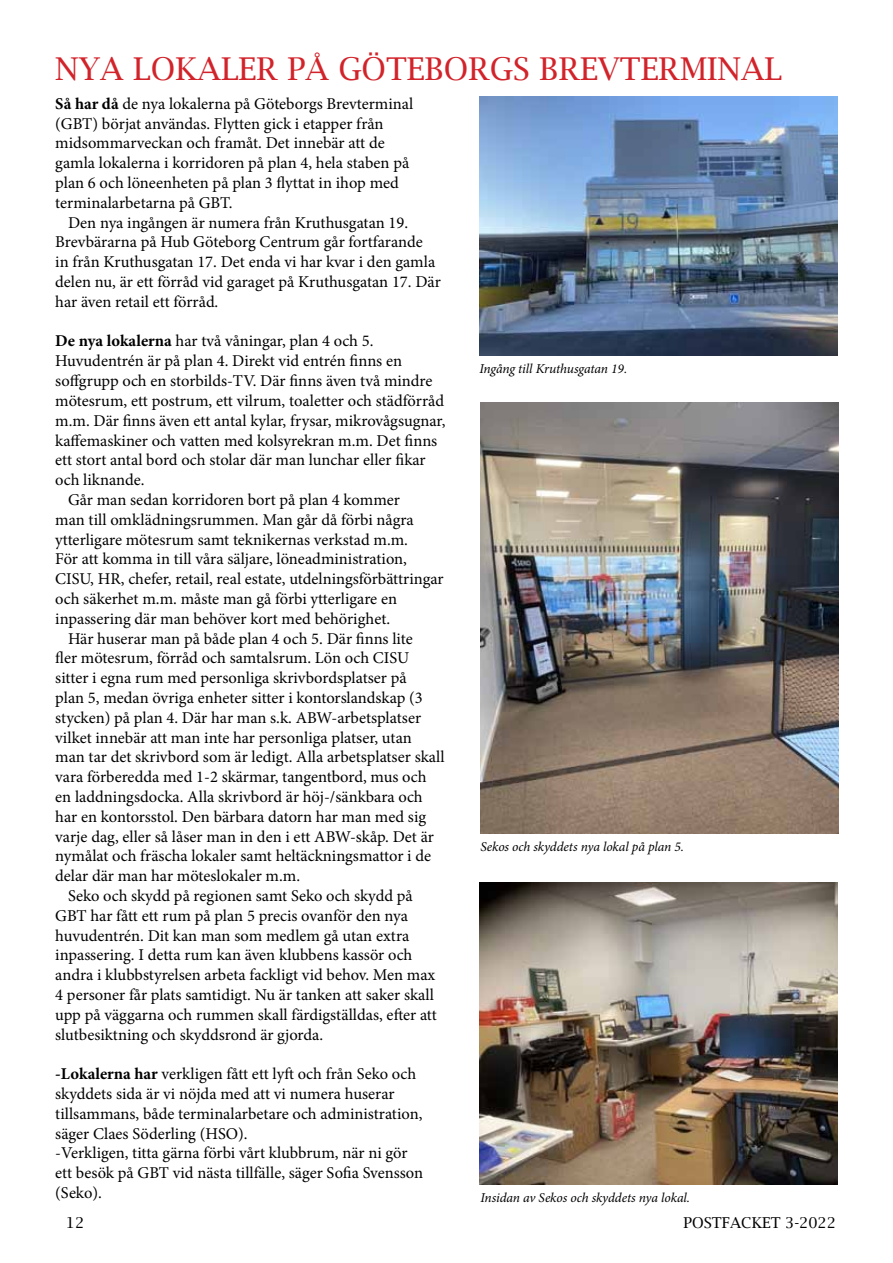
<style>
.page{position:relative;width:893px;height:1263px;background:#fff}
.page>*{position:absolute;margin:0;border:0;box-sizing:border-box;transform-origin:0 0}
.t1{font:31.5px "Lucida Bright";color:#d2232a}
.t2{font:16.5px/19.8px "Minion Pro";color:#000}
.t3{font:15px "Lucida Bright";color:#000}
.t4{font:italic 13.5px "Minion Pro";letter-spacing:-.005em;color:#000}
.s1{font-weight:700}
</style>
<div class="page">
<img style="left:479px;top:97px;width:359px;height:258px">
<img style="left:479px;top:882px;width:359px;height:302px">
<img style="left:480px;top:403px;width:359px;height:430px">
<h1 class="t1" style="left:55px;top:50px;width:728px">NYA LOKALER PÅ GÖTEBORGS BREVTERMINAL</h1>
<p class="t2" style="left:55px;top:94px;width:360px"><span class="s1">Så har då</span> de nya lokalerna på Göteborgs Brevterminal (GBT) börjat användas. Flytten gick i etapper från midsommarveckan och framåt. Det innebär att de gamla lokalerna i korridoren på plan 4, hela staben på plan 6 och löneenheten på plan 3 flyttat in ihop med terminalarbetarna på GBT.</p>
<p class="t2" style="left:55px;top:213px;width:387px;text-indent:13px">Den nya ingången är numera från Kruthusgatan 19.<br>Brevbärarna på Hub Göteborg Centrum går fortfarande<br>in från Kruthusgatan 17. Det enda vi har kvar i den gamla delen nu, är ett förråd vid garaget på Kruthusgatan 17. Där har även retail ett förråd.</p>
<p class="t2" style="left:55px;top:331px;width:320px"><span class="s1">De nya lokalerna</span> har två våningar, plan 4 och 5.</p>
<p class="t2" style="left:55px;top:351px;width:348px">Huvudentrén är på plan 4. Direkt vid entrén finns en</p>
<p class="t2" style="left:55px;top:371px;width:379px">soffgrupp och en storbilds-TV. Där finns även två mindre</p>
<p class="t2" style="left:55px;top:391px;width:390px">mötesrum, ett postrum, ett vilrum, toaletter och städförråd</p>
<p class="t2" style="left:55px;top:411px;width:392px">m.m. Där finns även ett antal kylar, frysar, mikrovågsugnar,</p>
<p class="t2" style="left:55px;top:430px;width:384px">kaffemaskiner och vatten med kolsyrekran m.m. Det finns</p>
<p class="t2" style="left:55px;top:450px;width:372px">ett stort antal bord och stolar där man lunchar eller fikar</p>
<p class="t2" style="left:55px;top:470px;width:91px">och liknande.</p>
<p class="t2" style="left:68px;top:490px;width:333px">Går man sedan korridoren bort på plan 4 kommer</p>
<p class="t2" style="left:55px;top:510px;width:360px">man till omklädningsrummen. Man går då förbi några</p>
<p class="t2" style="left:55px;top:529px;width:354px">ytterligare mötesrum samt teknikernas verkstad m.m.</p>
<p class="t2" style="left:55px;top:549px;width:353px">För att komma in till våra säljare, löneadministration,</p>
<p class="t2" style="left:55px;top:569px;width:390px">CISU, HR, chefer, retail, real estate, utdelningsförbättringar</p>
<p class="t2" style="left:55px;top:589px;width:343px">och säkerhet m.m. måste man gå förbi ytterligare en</p>
<p class="t2" style="left:55px;top:609px;width:336px">inpassering där man behöver kort med behörighet.</p>
<p class="t2" style="left:68px;top:628px;width:346px">Här huserar man på både plan 4 och 5. Där finns lite</p>
<p class="t2" style="left:55px;top:648px;width:355px">fler mötesrum, förråd och samtalsrum. Lön och CISU</p>
<p class="t2" style="left:55px;top:668px;width:353px">sitter i egna rum med personliga skrivbordsplatser på</p>
<p class="t2" style="left:55px;top:688px;width:369px">plan 5, medan övriga enheter sitter i kontorslandskap (3</p>
<p class="t2" style="left:55px;top:708px;width:367px">stycken) på plan 4. Där har man s.k. ABW-arbetsplatser</p>
<p class="t2" style="left:55px;top:727px;width:358px">vilket innebär att man inte har personliga platser, utan</p>
<p class="t2" style="left:55px;top:747px;width:391px">man tar det skrivbord som är ledigt. Alla arbetsplatser skall</p>
<p class="t2" style="left:55px;top:767px;width:373px">vara förberedda med 1-2 skärmar, tangentbord, mus och</p>
<p class="t2" style="left:55px;top:787px;width:369px">en laddningsdocka. Alla skrivbord är höj-/sänkbara och</p>
<p class="t2" style="left:55px;top:807px;width:372px">har en kontorsstol. Den bärbara datorn har man med sig</p>
<p class="t2" style="left:55px;top:826px;width:380px">varje dag, eller så låser man in den i ett ABW-skåp. Det är</p>
<p class="t2" style="left:55px;top:846px;width:377px">nymålat och fräscha lokaler samt heltäckningsmattor i de</p>
<p class="t2" style="left:55px;top:866px;width:246px">delar där man har möteslokaler m.m.</p>
<p class="t2" style="left:68px;top:886px;width:346px">Seko och skydd på regionen samt Seko och skydd på</p>
<p class="t2" style="left:55px;top:906px;width:354px">GBT har fått ett rum på plan 5 precis ovanför den nya</p>
<p class="t2" style="left:55px;top:925px;width:356px">huvudentrén. Dit kan man som medlem gå utan extra</p>
<p class="t2" style="left:55px;top:945px;width:359px">inpassering. I detta rum kan även klubbens kassör och</p>
<p class="t2" style="left:55px;top:965px;width:382px">andra i klubbstyrelsen arbeta fackligt vid behov. Men max</p>
<p class="t2" style="left:55px;top:985px;width:380px">4 personer får plats samtidigt. Nu är tanken att saker skall</p>
<p class="t2" style="left:55px;top:1005px;width:383px">upp på väggarna och rummen skall färdigställdas, efter att</p>
<p class="t2" style="left:55px;top:1024px;width:269px">slutbesiktning och skyddsrond är gjorda.</p>
<p class="t2" style="left:55px;top:1064px;width:369px"><span class="s1">-Lokalerna har</span> verkligen fått ett lyft och från Seko och skyddets sida är vi nöjda med att vi numera huserar tillsammans, både terminalarbetare och administration, säger Claes Söderling (HSO).<br>-Verkligen, titta gärna förbi vårt klubbrum, när ni gör ett besök på GBT vid nästa tillfälle, säger Sofia Svensson (Seko).</p>
<p class="t4" style="left:479px;top:360px;width:149px">Ingång till Kruthusgatan 19.</p>
<p class="t4" style="left:480px;top:837px;width:205px">Sekos och skyddets nya lokal på plan 5.</p>
<p class="t4" style="left:480px;top:1188px;width:211px">Insidan av Sekos och skyddets nya lokal.</p>
<p class="t3" style="left:66px;top:1214px;width:20px">12</p>
<p class="t3" style="left:684px;top:1214px;width:154px">POSTFACKET 3-2022</p>
</div>
